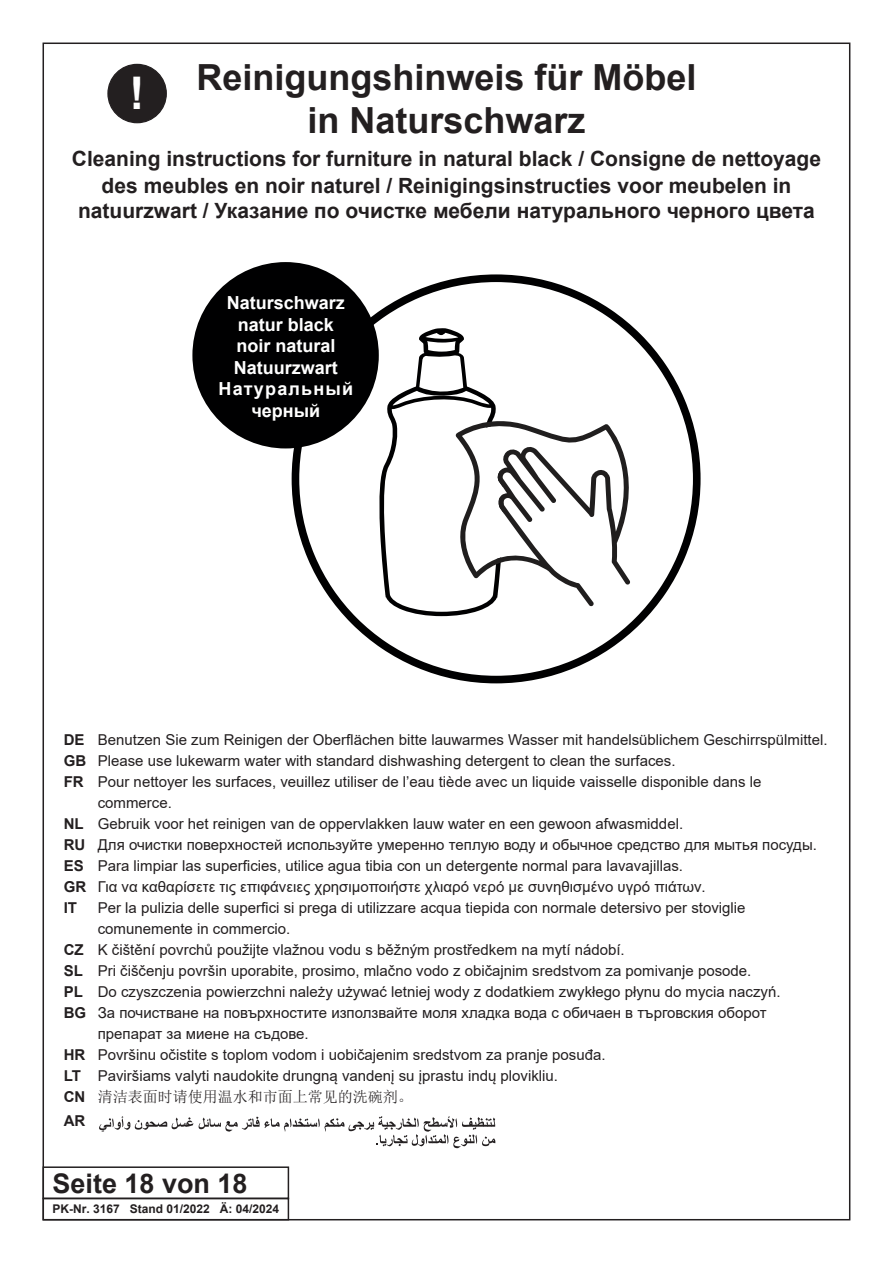
<style>
.page{position:relative;width:893px;height:1263px;background:#fff}
.page>*{position:absolute;margin:0;border:0;box-sizing:border-box;transform-origin:0 0}
.Aufbau-Text{font:700 45px "Arial";color:#fff}
.t1{font:700 36px "Arial";color:#231f20}
.t2{font:700 27px "Arial";color:#231f20}
.t3{font:700 21px/27px "Arial";color:#231f20;text-align:center}
.t4{font:700 18px "Arial";color:#fff}
.t5{font:700 18px/21.6px "Arial";letter-spacing:.065em;color:#fff;text-align:center}
.t6{font:15px/21px "Arial";color:#231f20}
.t7{font:15px "Sim Sun";color:#231f20}
.t8{font:700 15px "Arial";color:#231f20}
.t9{font:700 12px "Arial";color:#231f20}
.s1{font-weight:700}
.s2{font-family:"Arial";font-weight:700}
</style>
<div class="page">
<div style="left:43px;top:1198px;width:246px;height:22px;border:2px solid #231f20"></div>
<div style="left:43px;top:1166px;width:246px;height:33px;border:2px solid #231f20"></div>
<svg style="left:99px;top:1116px;width:396px;height:32px"></svg>
<svg style="left:292px;top:274px;width:409px;height:409px"></svg>
<svg style="left:378px;top:328px;width:270px;height:288px"></svg>
<div style="left:192px;top:262px;width:187px;height:186px;background:#000001;border-radius:50%"></div>
<div style="left:108px;top:64px;width:58px;height:59px;background:#231f20;border-radius:50%"></div>
<div style="left:107px;top:64px;width:60px;height:59px;border:1px solid #231f20;border-radius:50%"></div>
<p class="t1" style="left:196px;top:52px;width:502px">Reinigungshinweis für Möbel</p>
<p class="t1" style="left:307px;top:95px;width:280px">in Naturschwarz</p>
<p class="t3" style="left:72px;top:146px;width:751px">Cleaning instructions for furniture in natural black / Consigne de nettoyage des meubles en noir naturel / Reinigingsinstructies voor meubelen in</p>
<p class="t3" style="left:78px;top:198px;width:738px">natuurzwart / Указание по очистке мебели натурального черного цвета</p>
<p class="Aufbau-Text" style="left:130px;top:62px;width:16px">!</p>
<p class="t4" style="left:227px;top:290px;width:120px">Naturschwarz</p>
<p class="t4" style="left:238px;top:312px;width:98px">natur black</p>
<p class="t4" style="left:236px;top:333px;width:101px">noir natural</p>
<p class="t4" style="left:234px;top:355px;width:106px">Natuurzwart</p>
<p class="t5" style="left:219px;top:378px;width:136px">Натуральный черный</p>
<p class="t6" style="left:64px;top:729px;width:765px"><span class="s1">DE</span> Benutzen Sie zum Reinigen der Oberflächen bitte lauwarmes Wasser mit handelsüblichem Geschirrspülmittel.</p>
<p class="t6" style="left:64px;top:750px;width:613px"><span class="s1">GB</span> Please use lukewarm water with standard dishwashing detergent to clean the surfaces.</p>
<p class="t6" style="left:64px;top:771px;width:699px"><span class="s1">FR</span> Pour nettoyer les surfaces, veuillez utiliser de l’eau tiède avec un liquide vaisselle disponible dans le</p>
<p class="t6" style="left:98px;top:792px;width:76px">commerce.</p>
<p class="t6" style="left:64px;top:813px;width:621px"><span class="s1">NL</span> Gebruik voor het reinigen van de oppervlakken lauw water en een gewoon afwasmiddel.</p>
<p class="t6" style="left:64px;top:834px;width:755px"><span class="s1">RU</span> Для очистки поверхностей используйте умеренно теплую воду и обычное средство для мытья посуды.</p>
<p class="t6" style="left:64px;top:855px;width:621px"><span class="s1">ES</span> Para limpiar las superficies, utilice agua tibia con un detergente normal para lavavajillas.</p>
<p class="t6" style="left:64px;top:876px;width:643px"><span class="s1">GR</span> Για να καθαρίσετε τις επιφάνειες χρησιμοποιήστε χλιαρό νερό με συνηθισμένο υγρό πιάτων.</p>
<p class="t8" style="left:64px;top:897px;width:15px">IT</p>
<p class="t6" style="left:98px;top:897px;width:649px">Per la pulizia delle superfici si prega di utilizzare acqua tiepida con normale detersivo per stoviglie</p>
<p class="t6" style="left:98px;top:918px;width:194px">comunemente in commercio.</p>
<p class="t6" style="left:64px;top:939px;width:562px"><span class="s1">CZ</span> K čištění povrchů použijte vlažnou vodu s běžným prostředkem na mytí nádobí.</p>
<p class="t6" style="left:64px;top:960px;width:689px"><span class="s1">SL</span> Pri čiščenju površin uporabite, prosimo, mlačno vodo z običajnim sredstvom za pomivanje posode.</p>
<p class="t6" style="left:64px;top:981px;width:718px"><span class="s1">PL</span> Do czyszczenia powierzchni należy używać letniej wody z dodatkiem zwykłego płynu do mycia naczyń.</p>
<p class="t6" style="left:98px;top:1002px;width:670px;text-indent:-34px"><span class="s1">BG</span> За почистване на повърхностите използвайте моля хладка вода с обичaен в търговския оборот препарат за миене на съдове.</p>
<p class="t6" style="left:64px;top:1044px;width:543px"><span class="s1">HR</span> Površinu očistite s toplom vodom i uobičajenim sredstvom za pranje posuđa.</p>
<p class="t6" style="left:64px;top:1065px;width:496px"><span class="s1">LT</span> Paviršiams valyti naudokite drungną vandenį su įprastu indų plovikliu.</p>
<p class="t7" style="left:64px;top:1089px;width:351px"><span class="s2">CN</span> 清洁表面时请使用温水和市面上常见的洗碗剂。</p>
<p class="t8" style="left:64px;top:1110px;width:23px">AR</p>
<p class="t2" style="left:53px;top:1164px;width:197px">Seite 18 von 18</p>
<p class="t9" style="left:53px;top:1201px;width:228px">PK-Nr. 3167 Stand 01/2022 Ä: 04/2024</p>
</div>
